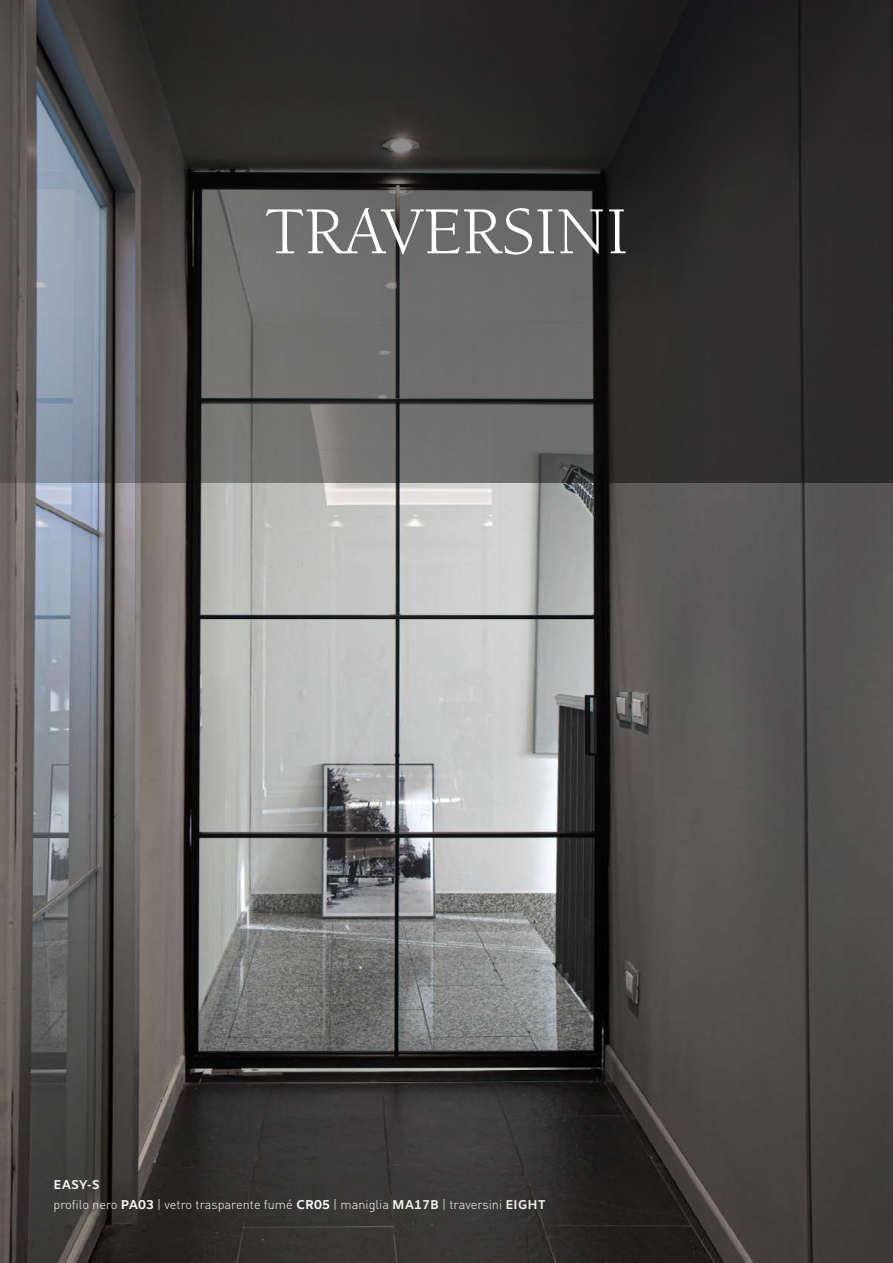
<style>
.page{position:relative;width:893px;height:1263px;background:#fff}
.page>*{position:absolute;margin:0;border:0;box-sizing:border-box;transform-origin:0 0}
.t1{font:69px "Berkeley";color:#fff}
.t2{font:300 12.75px "DIN Pro";color:#fff}
.t3{font:700 12.75px "Amiko";color:#f8f8f2}
.s1{font-family:"Amiko";font-weight:700}
.s2{font-family:"Amiko";font-weight:700;color:#f2f1e6}
</style>
<div class="page">
<img style="left:0;top:483px;width:893px;height:780px">
<svg style="left:0;top:0;width:893px;height:483px;background:#444445"></svg>
<h1 class="t1" style="left:265px;top:195px;width:365px">TRAVERSINI</h1>
<p class="t3" style="left:54px;top:1177px;width:48px">EASY-S</p>
<p class="t2" style="left:54px;top:1195px;width:494px">profilo nero <span class="s1">PA03</span> | vetro trasparente fumé <span class="s1">CR05</span> | maniglia <span class="s2">MA17B</span> | traversini <span class="s2">EIGHT</span></p>
</div>
